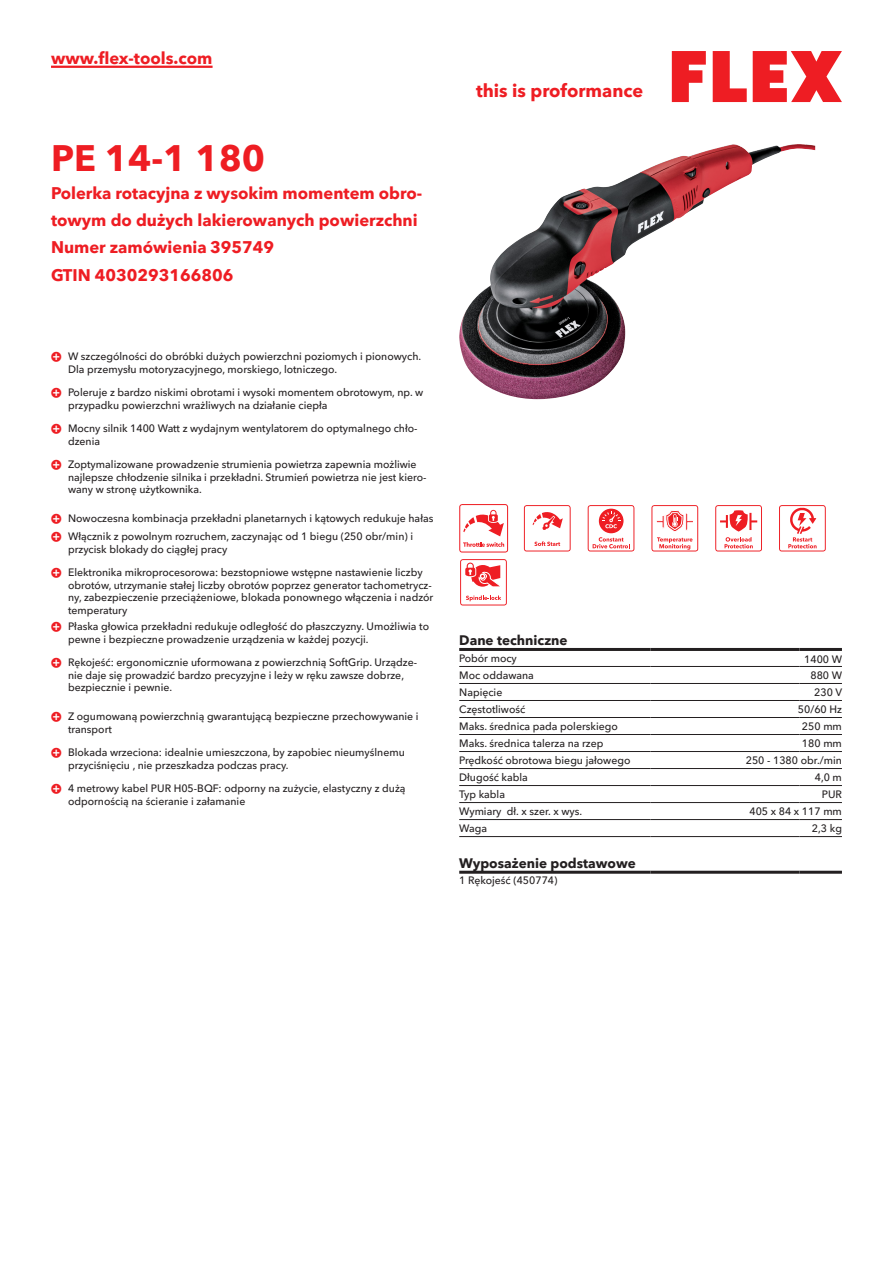
<style>
.page{position:relative;width:893px;height:1263px;background:#fff}
.page>*{position:absolute;margin:0;border:0;box-sizing:border-box;transform-origin:0 0}
.CB_AF_Product-name{font:700 36px "Avenir Next W1 G";color:#ee1d23}
.t1{font:700 18px "Avenir Next W1 G";color:#ee1d23}
.CB_AF_Product-short{font:700 16.5px/27px "Avenir Next W1 G";color:#ee1d23}
.CB_AF_Order-number{font:700 16.5px "Avenir Next W1 G";color:#ee1d23}
.CB_AF_Table-headline{font:700 13.5px "Avenir Next W1 G";color:#231f20}
.CB_AF_Table-specific{font:500 10.5px/12.6px "Avenir Next W1 G";color:#231f20}
</style>
<div class="page">
<svg style="left:672px;top:51px;width:34px;height:51px"></svg>
<svg style="left:713px;top:51px;width:34px;height:51px"></svg>
<svg style="left:753px;top:51px;width:89px;height:51px"></svg>
<hr style="left:51px;top:66px;width:162px;height:2px;background:#ee1d23">
<img style="left:459px;top:144px;width:356px;height:255px">
<hr style="left:459px;top:666px;width:192px;height:1px;background:#231f20">
<hr style="left:651px;top:666px;width:148px;height:1px;background:#231f20">
<hr style="left:799px;top:666px;width:43px;height:1px;background:#231f20">
<hr style="left:459px;top:683px;width:192px;height:1px;background:#231f20">
<hr style="left:651px;top:683px;width:148px;height:1px;background:#231f20">
<hr style="left:799px;top:683px;width:43px;height:1px;background:#231f20">
<hr style="left:459px;top:700px;width:192px;height:1px;background:#231f20">
<hr style="left:651px;top:700px;width:148px;height:1px;background:#231f20">
<hr style="left:799px;top:700px;width:43px;height:1px;background:#231f20">
<hr style="left:459px;top:717px;width:192px;height:1px;background:#231f20">
<hr style="left:651px;top:717px;width:148px;height:1px;background:#231f20">
<hr style="left:799px;top:717px;width:43px;height:1px;background:#231f20">
<hr style="left:459px;top:734px;width:192px;height:1px;background:#231f20">
<hr style="left:651px;top:734px;width:148px;height:1px;background:#231f20">
<hr style="left:799px;top:734px;width:43px;height:1px;background:#231f20">
<hr style="left:459px;top:751px;width:192px;height:1px;background:#231f20">
<hr style="left:651px;top:751px;width:148px;height:1px;background:#231f20">
<hr style="left:799px;top:751px;width:43px;height:1px;background:#231f20">
<hr style="left:459px;top:768px;width:192px;height:1px;background:#231f20">
<hr style="left:651px;top:768px;width:148px;height:1px;background:#231f20">
<hr style="left:799px;top:768px;width:43px;height:1px;background:#231f20">
<hr style="left:459px;top:785px;width:192px;height:1px;background:#231f20">
<hr style="left:651px;top:785px;width:148px;height:1px;background:#231f20">
<hr style="left:799px;top:785px;width:43px;height:1px;background:#231f20">
<hr style="left:459px;top:802px;width:192px;height:1px;background:#231f20">
<hr style="left:651px;top:802px;width:148px;height:1px;background:#231f20">
<hr style="left:799px;top:802px;width:43px;height:1px;background:#231f20">
<hr style="left:459px;top:819px;width:192px;height:1px;background:#231f20">
<hr style="left:651px;top:819px;width:148px;height:1px;background:#231f20">
<hr style="left:799px;top:819px;width:43px;height:1px;background:#231f20">
<hr style="left:459px;top:836px;width:192px;height:1px;background:#231f20">
<hr style="left:651px;top:836px;width:148px;height:1px;background:#231f20">
<hr style="left:799px;top:836px;width:43px;height:1px;background:#231f20">
<hr style="left:459px;top:648px;width:192px;height:3px;background:#231f20">
<hr style="left:651px;top:648px;width:148px;height:3px;background:#231f20">
<hr style="left:799px;top:648px;width:43px;height:3px;background:#231f20">
<hr style="left:459px;top:871px;width:192px;height:3px;background:#231f20">
<hr style="left:651px;top:871px;width:148px;height:3px;background:#231f20">
<hr style="left:799px;top:871px;width:43px;height:3px;background:#231f20">
<svg style="left:459px;top:504px;width:49px;height:48px"></svg>
<svg style="left:524px;top:505px;width:47px;height:46px"></svg>
<svg style="left:588px;top:505px;width:46px;height:46px"></svg>
<svg style="left:651px;top:505px;width:47px;height:46px"></svg>
<svg style="left:715px;top:505px;width:47px;height:46px"></svg>
<svg style="left:779px;top:505px;width:47px;height:46px"></svg>
<svg style="left:460px;top:559px;width:47px;height:46px"></svg>
<h3 class="CB_AF_Product-short" style="left:51px;top:43px;width:163px">www.flex-tools.com</h3>
<p class="CB_AF_Product-name" style="left:51px;top:130px;width:216px">PE 14-1 180</p>
<p class="CB_AF_Product-short" style="left:51px;top:178px;width:373px">Polerka rotacyjna z wysokim momentem obro&shy;towym do dużych lakierowanych powierzchni</p>
<p class="CB_AF_Order-number" style="left:51px;top:234px;width:225px">Numer zamówienia 395749</p>
<p class="CB_AF_Order-number" style="left:51px;top:262px;width:184px">GTIN 4030293166806</p>
<h2 class="t1" style="left:476px;top:77px;width:169px">this is proformance</h2>
<p class="CB_AF_Table-specific" style="left:68px;top:349px;width:355px">W szczególności do obróbki dużych powierzchni poziomych i pionowych.<br>Dla przemysłu motoryzacyjnego, morskiego, lotniczego.</p>
<p class="CB_AF_Table-specific" style="left:68px;top:385px;width:357px">Poleruje z bardzo niskimi obrotami i wysoki momentem obrotowym, np. w przypadku powierzchni wrażliwych na działanie ciepła</p>
<p class="CB_AF_Table-specific" style="left:68px;top:421px;width:351px">Mocny silnik 1400 Watt z wydajnym wentylatorem do optymalnego chło&shy;dzenia</p>
<p class="CB_AF_Table-specific" style="left:68px;top:457px;width:360px">Zoptymalizowane prowadzenie strumienia powietrza zapewnia możliwie najlepsze chłodzenie silnika i przekładni. Strumień powietrza nie jest kiero&shy;wany w stronę użytkownika.</p>
<p class="CB_AF_Table-specific" style="left:68px;top:511px;width:367px">Nowoczesna kombinacja przekładni planetarnych i kątowych redukuje hałas</p>
<p class="CB_AF_Table-specific" style="left:68px;top:529px;width:347px">Włącznik z powolnym rozruchem, zaczynając od 1 biegu (250 obr/min) i przycisk blokady do ciągłej pracy</p>
<p class="CB_AF_Table-specific" style="left:68px;top:565px;width:367px">Elektronika mikroprocesorowa: bezstopniowe wstępne nastawienie liczby obrotów, utrzymanie stałej liczby obrotów poprzez generator tachometrycz&shy;ny, zabezpieczenie przeciążeniowe, blokada ponownego włączenia i nadzór temperatury</p>
<p class="CB_AF_Table-specific" style="left:68px;top:619px;width:363px">Płaska głowica przekładni redukuje odległość do płaszczyzny. Umożliwia to pewne i bezpieczne prowadzenie urządzenia w każdej pozycji.</p>
<p class="CB_AF_Table-specific" style="left:68px;top:655px;width:351px">Rękojeść: ergonomicznie uformowana z powierzchnią SoftGrip. Urządze&shy;nie daje się prowadzić bardzo precyzyjne i leży w ręku zawsze dobrze, bezpiecznie i pewnie.</p>
<p class="CB_AF_Table-specific" style="left:68px;top:709px;width:352px">Z ogumowaną powierzchnią gwarantującą bezpieczne przechowywanie i transport</p>
<p class="CB_AF_Table-specific" style="left:68px;top:745px;width:338px">Blokada wrzeciona: idealnie umieszczona, by zapobiec nieumyślnemu przyciśnięciu , nie przeszkadza podczas pracy.</p>
<p class="CB_AF_Table-specific" style="left:68px;top:781px;width:339px">4 metrowy kabel PUR H05-BQF: odporny na zużycie, elastyczny z dużą odpornością na ścieranie i załamanie</p>
<p class="CB_AF_Table-headline" style="left:459px;top:630px;width:110px">Dane techniczne</p>
<p class="CB_AF_Table-specific" style="left:459px;top:651px;width:59px">Pobór mocy</p>
<p class="CB_AF_Table-specific" style="left:804px;top:652px;width:39px">1400 W</p>
<p class="CB_AF_Table-specific" style="left:459px;top:668px;width:76px">Moc oddawana</p>
<p class="CB_AF_Table-specific" style="left:810px;top:668px;width:33px">880 W</p>
<p class="CB_AF_Table-specific" style="left:459px;top:685px;width:45px">Napięcie</p>
<p class="CB_AF_Table-specific" style="left:814px;top:685px;width:29px">230 V</p>
<p class="CB_AF_Table-specific" style="left:459px;top:702px;width:68px">Częstotliwość</p>
<p class="CB_AF_Table-specific" style="left:798px;top:702px;width:46px">50/60 Hz</p>
<p class="CB_AF_Table-specific" style="left:459px;top:719px;width:160px">Maks. średnica pada polerskiego</p>
<p class="CB_AF_Table-specific" style="left:802px;top:719px;width:41px">250 mm</p>
<p class="CB_AF_Table-specific" style="left:459px;top:736px;width:146px">Maks. średnica talerza na rzep</p>
<p class="CB_AF_Table-specific" style="left:802px;top:736px;width:41px">180 mm</p>
<p class="CB_AF_Table-specific" style="left:459px;top:753px;width:173px">Prędkość obrotowa biegu jałowego</p>
<p class="CB_AF_Table-specific" style="left:746px;top:753px;width:98px">250 - 1380 obr./min</p>
<p class="CB_AF_Table-specific" style="left:459px;top:770px;width:70px">Długość kabla</p>
<p class="CB_AF_Table-specific" style="left:815px;top:770px;width:29px">4,0 m</p>
<p class="CB_AF_Table-specific" style="left:459px;top:787px;width:47px">Typ kabla</p>
<p class="CB_AF_Table-specific" style="left:822px;top:787px;width:22px">PUR</p>
<p class="CB_AF_Table-specific" style="left:459px;top:804px;width:124px">Wymiary dł. x szer. x wys.</p>
<p class="CB_AF_Table-specific" style="left:749px;top:804px;width:94px">405 x 84 x 117 mm</p>
<p class="CB_AF_Table-specific" style="left:459px;top:821px;width:30px">Waga</p>
<p class="CB_AF_Table-specific" style="left:812px;top:821px;width:32px">2,3 kg</p>
<p class="CB_AF_Table-headline" style="left:459px;top:852px;width:178px">Wyposażenie podstawowe</p>
<p class="CB_AF_Table-specific" style="left:459px;top:873px;width:100px">1 Rękojeść (450774)</p>
</div>
